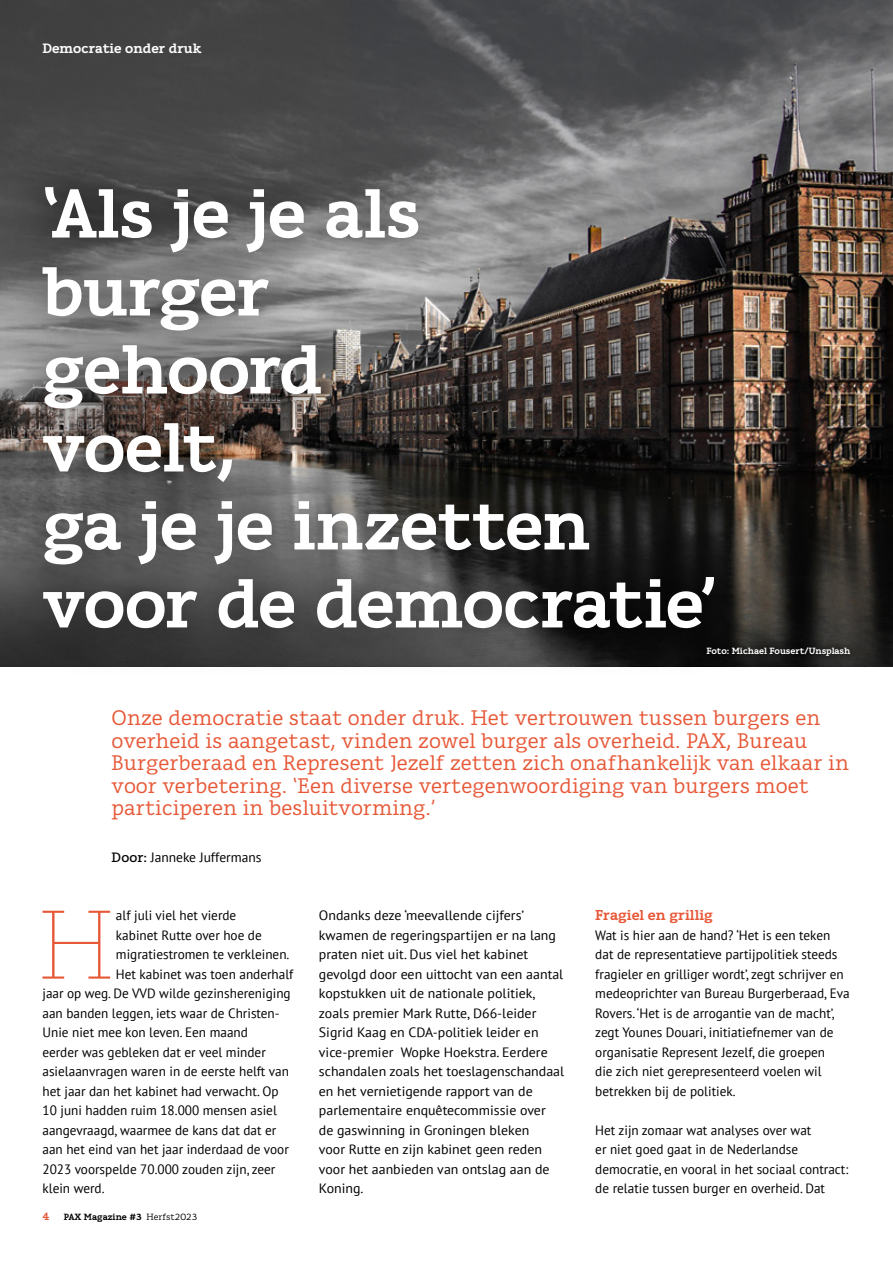
<style>
.page{position:relative;width:893px;height:1263px;background:#fff}
.page>*{position:absolute;margin:0;border:0;box-sizing:border-box;transform-origin:0 0}
.t1{font:200 97.05px "Karlo Serif";color:#e75838}
.t2{font:700 69px/78px "Karlo Serif";letter-spacing:-.02em;color:#fff}
.t3{font:21px/22.5px "Karlo Serif";color:#e75838}
.t4{font:700 14.25px "Karlo Serif";color:#e75838}
.t5{font:13.5px/19.5px "PT Sans";color:#000}
.t6{font:700 13.5px "Karlo Serif";color:#fff}
.t7{font:700 10.5px "Karlo Serif";color:#e75838}
.t8{font:700 9px "Karlo Serif";color:#fff}
.t9{font:700 9px "Karlo Serif";color:#000}
.s1{font-family:"Karlo Serif";font-weight:500}
.s2{font-weight:400}
</style>
<div class="page">
<img style="left:0;top:0;width:893px;height:667px">
<svg style="left:0;top:144px;width:757px;height:523px;background:#514f4d"></svg>
<svg style="left:699px;top:639px;width:159px;height:24px;background:#1a1a19"></svg>
<p class="t6" style="left:43px;top:40px;width:160px">Democratie onder druk</p>
<h2 class="t2" style="left:43px;top:175px;width:676px">‘Als je je als<br>burger<br>gehoord<br>voelt,<br>ga je je inzetten voor de democratie’</h2>
<p class="t8" style="left:706px;top:645px;width:146px">Foto: Michael Fousert/Unsplash</p>
<p class="t3" style="left:112px;top:707px;width:739px">Onze democratie staat onder druk. Het vertrouwen tussen burgers en overheid is aangetast, vinden zowel burger als overheid. PAX, Bureau Burgerberaad en Represent Jezelf zetten zich onafhankelijk van elkaar in voor verbetering. ‘Een diverse vertegenwoordiging van burgers moet participeren in besluitvorming.’</p>
<p class="t5" style="left:112px;top:847px;width:151px"><span class="s1">Door:</span> Janneke Juffermans</p>
<h1 class="t1" style="left:39px;top:886px;width:76px">H</h1>
<p class="t5" style="left:116px;top:905px;width:122px">alf juli viel het vierde</p>
<p class="t5" style="left:116px;top:925px;width:147px">kabinet Rutte over hoe de</p>
<p class="t5" style="left:116px;top:944px;width:175px">migratiestromen te verkleinen.</p>
<p class="t5" style="left:116px;top:964px;width:179px">Het kabinet was toen anderhalf</p>
<p class="t5" style="left:43px;top:983px;width:250px">jaar op weg. De VVD wilde gezinshereniging</p>
<p class="t5" style="left:43px;top:1003px;width:239px">aan banden leggen, iets waar de Christen-</p>
<p class="t5" style="left:43px;top:1022px;width:207px">Unie niet mee kon leven. Een maand</p>
<p class="t5" style="left:43px;top:1042px;width:225px">eerder was gebleken dat er veel minder</p>
<p class="t5" style="left:43px;top:1061px;width:248px">asielaanvragen waren in de eerste helft van</p>
<p class="t5" style="left:43px;top:1081px;width:238px">het jaar dan het kabinet had verwacht. Op</p>
<p class="t5" style="left:43px;top:1100px;width:236px">10 juni hadden ruim 18.000 mensen asiel</p>
<p class="t5" style="left:43px;top:1120px;width:235px">aangevraagd, waarmee de kans dat dat er</p>
<p class="t5" style="left:43px;top:1139px;width:248px">aan het eind van het jaar inderdaad de voor</p>
<p class="t5" style="left:43px;top:1159px;width:234px">2023 voorspelde 70.000 zouden zijn, zeer</p>
<p class="t5" style="left:43px;top:1178px;width:63px">klein werd.</p>
<p class="t7" style="left:43px;top:1210px;width:9px">4</p>
<p class="t9" style="left:64px;top:1212px;width:135px">PAX Magazine #3 <span class="s2">Herfst2023</span></p>
<p class="t5" style="left:319px;top:905px;width:247px">Ondanks deze ‘meevallende cijfers’ kwamen de regeringspartijen er na lang praten niet uit. Dus viel het kabinet gevolgd door een uittocht van een aantal kopstukken uit de nationale politiek, zoals premier Mark Rutte, D66-leider Sigrid Kaag en CDA-politiek leider en vice-premier Wopke Hoekstra. Eerdere schandalen zoals het toeslagenschandaal en het vernietigende rapport van de parlementaire enquêtecommissie over<br>de gaswinning in Groningen bleken<br>voor Rutte en zijn kabinet geen reden voor het aanbieden van ontslag aan de Koning.</p>
<p class="t4" style="left:595px;top:906px;width:119px">Fragiel en grillig</p>
<p class="t5" style="left:595px;top:925px;width:256px">Wat is hier aan de hand? ‘Het is een teken dat de representatieve partijpolitiek steeds fragieler en grilliger wordt’, zegt schrijver en medeoprichter van Bureau Burgerberaad, Eva Rovers. ‘Het is de arrogantie van de macht’, zegt Younes Douari, initiatiefnemer van de organisatie Represent Jezelf, die groepen<br>die zich niet gerepresenteerd voelen wil betrekken bij de politiek.</p>
<p class="t5" style="left:595px;top:1120px;width:254px">Het zijn zomaar wat analyses over wat<br>er niet goed gaat in de Nederlandse democratie, en vooral in het sociaal contract: de relatie tussen burger en overheid. Dat</p>
</div>
